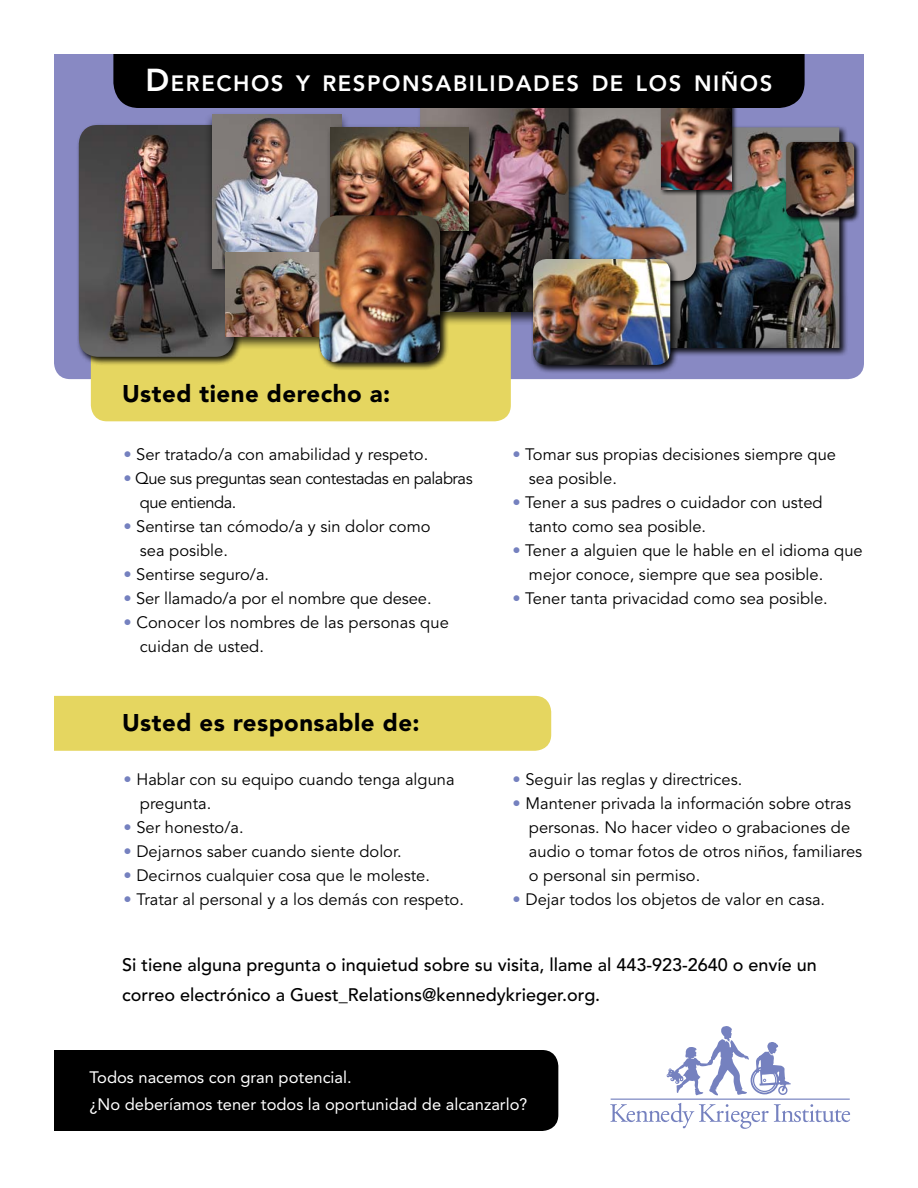
<style>
.page{position:relative;width:918px;height:1188px;background:#fff}
.page>*{position:absolute;margin:0;border:0;box-sizing:border-box;transform-origin:0 0}
.t1{font:900 24px "Avenir";letter-spacing:.02em;color:#000}
.t2{font:800 22.05px "Avenir";letter-spacing:.07em;color:#fff}
.t3{font:500 18px/30px "Avenir";color:#000}
.t4{font:16.5px/24px "Avenir";color:#000}
.t5{font:16.5px/27px "Avenir";color:#fff}
.t6{font:16.5px/24px "Avenir";letter-spacing:-.03em;color:#000}
.s1{font-size:31.5px}
.s2{color:#7581bf}
</style>
<div class="page">
<div style="left:54px;top:54px;width:810px;height:325px;background:#8889c3"></div>
<div style="left:91px;top:326px;width:420px;height:95px;background:#e5d660"></div>
<div style="left:54px;top:696px;width:497px;height:55px;background:#e5d660"></div>
<div style="left:77px;top:123px;width:165px;height:243px;background:#000;opacity:.9"></div>
<img style="left:79px;top:125px;width:155px;height:232px">
<div style="left:648px;top:125px;width:200px;height:232px;background:#000;opacity:.9"></div>
<img style="left:679px;top:127px;width:160px;height:221px">
<div style="left:204px;top:111px;width:146px;height:171px;background:#000;opacity:.65"></div>
<img style="left:213px;top:114px;width:129px;height:154px">
<div style="left:550px;top:96px;width:155px;height:194px;background:#000;opacity:.9"></div>
<img style="left:582px;top:108px;width:114px;height:173px">
<div style="left:417px;top:84px;width:165px;height:242px;background:#000;opacity:.75"></div>
<img style="left:420px;top:108px;width:149px;height:204px">
<div style="left:531px;top:257px;width:148px;height:117px;background:#000;opacity:.9"></div>
<img style="left:533px;top:259px;width:137px;height:106px">
<div style="left:326px;top:123px;width:155px;height:120px;background:#000;opacity:.85"></div>
<img style="left:331px;top:128px;width:137px;height:103px">
<div style="left:222px;top:249px;width:114px;height:101px;background:#000;opacity:.75"></div>
<img style="left:226px;top:252px;width:91px;height:85px">
<div style="left:317px;top:213px;width:132px;height:158px;background:#000;opacity:.9"></div>
<img style="left:319px;top:215px;width:121px;height:147px">
<div style="left:784px;top:140px;width:76px;height:83px;background:#000;opacity:.9"></div>
<img style="left:786px;top:142px;width:68px;height:75px">
<div style="left:660px;top:99px;width:78px;height:97px;background:#000;opacity:.85"></div>
<img style="left:661px;top:108px;width:70px;height:82px">
<div style="left:54px;top:1050px;width:504px;height:81px;background:#000"></div>
<svg style="left:610px;top:1103px;width:240px;height:26px"></svg>
<svg style="left:666px;top:1026px;width:125px;height:70px"></svg>
<hr style="left:611px;top:1099px;width:239px;height:1px;background:#7581bf">
<div style="left:113px;top:54px;width:692px;height:54px;background:#000"></div>
<h2 class="t2" style="left:145px;top:70px;width:629px"><span class="s1">D</span>ERECHOS Y RESPONSABILIDADES DE LOS NIÑOS</h2>
<h1 class="t1" style="left:122px;top:379px;width:270px">Usted tiene derecho a:</h1>
<p class="t4" style="left:123px;top:443px;width:306px"><span class="s2">•</span> Ser tratado/a con amabilidad y respeto.</p>
<p class="t6" style="left:140px;top:467px;width:334px;text-indent:-16px"><span class="s2">•</span> Que sus preguntas sean contestadas en palabras que entienda.</p>
<p class="t4" style="left:140px;top:515px;width:292px;text-indent:-16px"><span class="s2">•</span> Sentirse tan cómodo/a y sin dolor como sea posible.</p>
<p class="t4" style="left:123px;top:563px;width:147px"><span class="s2">•</span> Sentirse seguro/a.</p>
<p class="t4" style="left:123px;top:587px;width:310px"><span class="s2">•</span> Ser llamado/a por el nombre que desee.</p>
<p class="t4" style="left:140px;top:611px;width:310px;text-indent:-16px"><span class="s2">•</span> Conocer los nombres de las personas que cuidan de usted.</p>
<h1 class="t1" style="left:122px;top:708px;width:299px">Usted es responsable de:</h1>
<p class="t4" style="left:140px;top:768px;width:316px;text-indent:-16px"><span class="s2">•</span> Hablar con su equipo cuando tenga alguna pregunta.</p>
<p class="t4" style="left:123px;top:816px;width:122px"><span class="s2">•</span> Ser honesto/a.</p>
<p class="t4" style="left:123px;top:840px;width:280px"><span class="s2">•</span> Dejarnos saber cuando siente dolor.</p>
<p class="t4" style="left:123px;top:864px;width:308px"><span class="s2">•</span> Decirnos cualquier cosa que le moleste.</p>
<p class="t4" style="left:123px;top:888px;width:342px"><span class="s2">•</span> Tratar al personal y a los demás con respeto.</p>
<p class="t4" style="left:529px;top:443px;width:309px;text-indent:-16px"><span class="s2">•</span> Tomar sus propias decisiones siempre que sea posible.</p>
<p class="t4" style="left:529px;top:491px;width:295px;text-indent:-16px"><span class="s2">•</span> Tener a sus padres o cuidador con usted tanto como sea posible.</p>
<p class="t4" style="left:529px;top:539px;width:335px;text-indent:-16px"><span class="s2">•</span> Tener a alguien que le hable en el idioma que mejor conoce, siempre que sea posible.</p>
<p class="t4" style="left:512px;top:587px;width:317px"><span class="s2">•</span> Tener tanta privacidad como sea posible.</p>
<p class="t4" style="left:512px;top:768px;width:231px"><span class="s2">•</span> Seguir las reglas y directrices.</p>
<p class="t4" style="left:529px;top:792px;width:335px;text-indent:-16px"><span class="s2">•</span> Mantener privada la información sobre otras personas. No hacer video o grabaciones de audio o tomar fotos de otros niños, familiares o personal sin permiso.</p>
<p class="t4" style="left:512px;top:888px;width:314px"><span class="s2">•</span> Dejar todos los objetos de valor en casa.</p>
<p class="t3" style="left:122px;top:950px;width:696px">Si tiene alguna pregunta o inquietud sobre su visita, llame al 443-923-2640 o envíe un correo electrónico a Guest_Relations@kennedykrieger.org.</p>
<p class="t5" style="left:90px;top:1064px;width:439px">Todos nacemos con gran potencial.<br>¿No deberíamos tener todos la oportunidad de alcanzarlo?</p>
</div>
